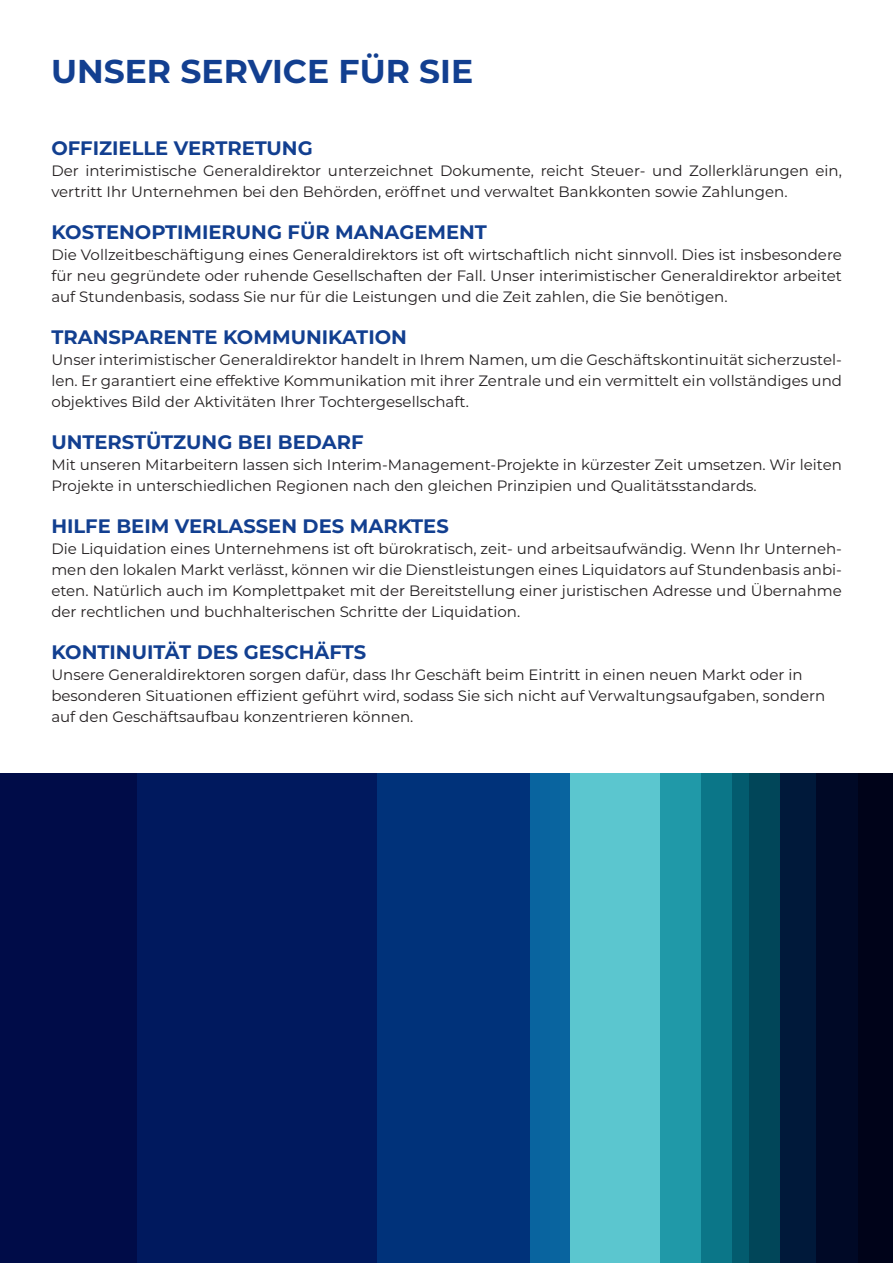
<style>
.page{position:relative;width:893px;height:1263px;background:#fff}
.page>*{position:absolute;margin:0;border:0;box-sizing:border-box;transform-origin:0 0}
.t1{font:700 33px "Montserrat";color:#123f90}
.t2{font:700 19.5px "Montserrat";color:#123f90}
.t3{font:15px/21px "Montserrat";color:#231f20}
</style>
<div class="page">
<div style="left:0;top:773px;width:893px;height:490px;background:#5bc6cf"></div>
<div style="left:0;top:773px;width:570px;height:490px;background:#09649f"></div>
<div style="left:660px;top:773px;width:233px;height:490px;background:#2099a8"></div>
<div style="left:702px;top:773px;width:191px;height:490px;background:#0b7688"></div>
<div style="left:733px;top:773px;width:17px;height:490px;background:#035b6e"></div>
<div style="left:750px;top:773px;width:143px;height:490px;background:#014659"></div>
<div style="left:780px;top:773px;width:113px;height:490px;background:#00193a"></div>
<div style="left:816px;top:773px;width:77px;height:490px;background:#000926"></div>
<div style="left:857px;top:773px;width:36px;height:490px;background:#000319"></div>
<div style="left:0;top:773px;width:530px;height:490px;background:#00327a"></div>
<div style="left:0;top:773px;width:377px;height:490px;background:#00195e"></div>
<div style="left:0;top:773px;width:137px;height:490px;background:#000c48"></div>
<h1 class="t1" style="left:51px;top:47px;width:424px">UNSER SERVICE FÜR SIE</h1>
<h2 class="t2" style="left:51px;top:134px;width:263px">OFFIZIELLE VERTRETUNG</h2>
<p class="t3" style="left:51px;top:160px;width:792px">Der interimistische Generaldirektor unterzeichnet Dokumente, reicht Steuer- und Zollerklärungen ein, vertritt Ihr Unternehmen bei den Behörden, eröffnet und verwaltet Bankkonten sowie Zahlungen.</p>
<h2 class="t2" style="left:51px;top:218px;width:437px">KOSTENOPTIMIERUNG FÜR MANAGEMENT</h2>
<p class="t3" style="left:51px;top:244px;width:792px;text-align:justify">Die Vollzeitbeschäftigung eines Generaldirektors ist oft wirtschaftlich nicht sinnvoll. Dies ist insbesondere für neu gegründete oder ruhende Gesellschaften der Fall. Unser interimistischer Generaldirektor arbeitet auf Stundenbasis, sodass Sie nur für die Leistungen und die Zeit zahlen, die Sie benötigen.</p>
<h2 class="t2" style="left:51px;top:323px;width:357px">TRANSPARENTE KOMMUNIKATION</h2>
<p class="t3" style="left:51px;top:349px;width:792px;text-align:justify">Unser interimistischer Generaldirektor handelt in Ihrem Namen, um die Geschäftskontinuität sicherzustel&shy;len. Er garantiert eine effektive Kommunikation mit ihrer Zentrale und ein vermittelt ein vollständiges und objektives Bild der Aktivitäten Ihrer Tochtergesellschaft.</p>
<h2 class="t2" style="left:51px;top:428px;width:314px">UNTERSTÜTZUNG BEI BEDARF</h2>
<p class="t3" style="left:51px;top:454px;width:792px">Mit unseren Mitarbeitern lassen sich Interim-Management-Projekte in kürzester Zeit umsetzen. Wir leiten<br>Projekte in unterschiedlichen Regionen nach den gleichen Prinzipien und Qualitätsstandards.</p>
<h2 class="t2" style="left:51px;top:512px;width:399px">HILFE BEIM VERLASSEN DES MARKTES</h2>
<p class="t3" style="left:51px;top:538px;width:792px;text-align:justify">Die Liquidation eines Unternehmens ist oft bürokratisch, zeit- und arbeitsaufwändig. Wenn Ihr Unterneh&shy;men den lokalen Markt verlässt, können wir die Dienstleistungen eines Liquidators auf Stundenbasis anbi&shy;eten. Natürlich auch im Komplettpaket mit der Bereitstellung einer juristischen Adresse und Übernahme der rechtlichen und buchhalterischen Schritte der Liquidation.</p>
<h2 class="t2" style="left:51px;top:638px;width:316px">KONTINUITÄT DES GESCHÄFTS</h2>
<p class="t3" style="left:51px;top:664px;width:775px">Unsere Generaldirektoren sorgen dafür, dass Ihr Geschäft beim Eintritt in einen neuen Markt oder in besonderen Situationen effizient geführt wird, sodass Sie sich nicht auf Verwaltungsaufgaben, sondern auf den Geschäftsaufbau konzentrieren können.</p>
</div>
